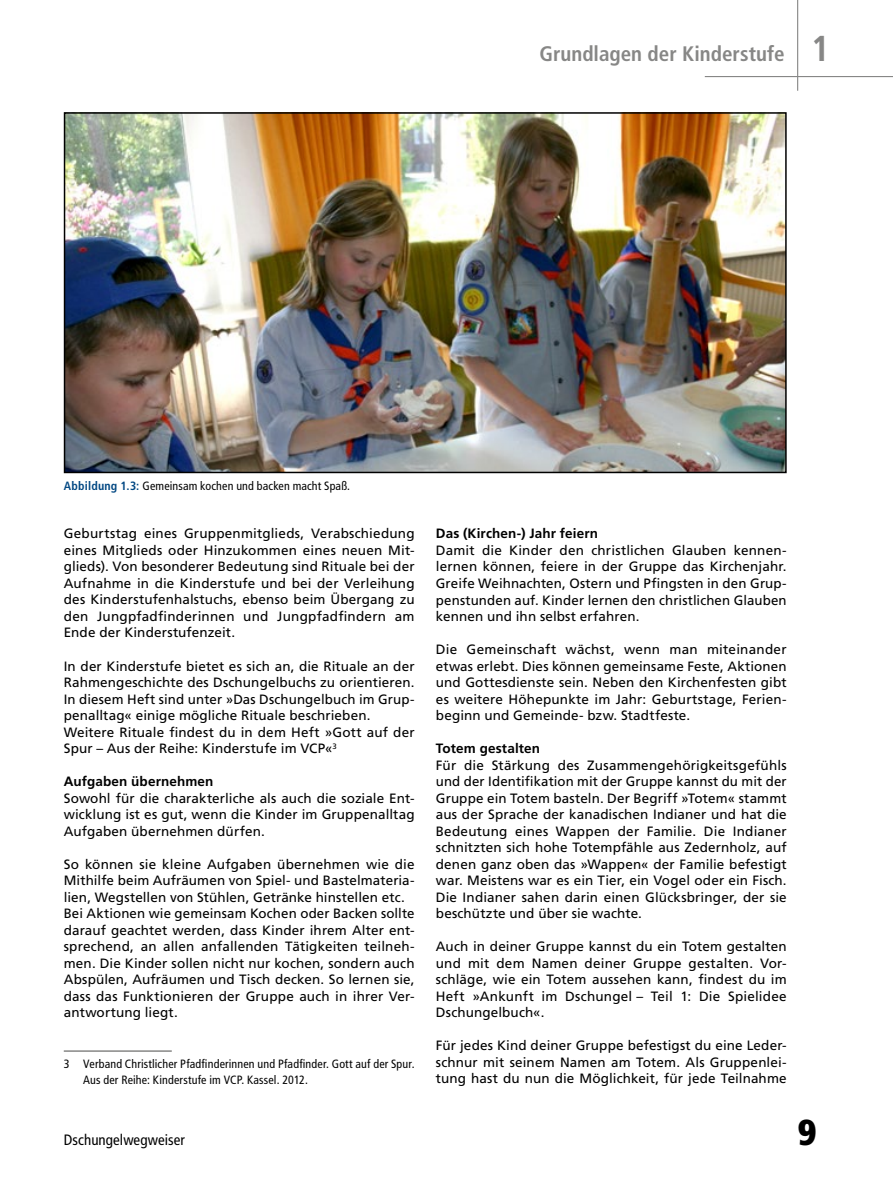
<style>
.page{position:relative;width:893px;height:1191px;background:#fff}
.page>*{position:absolute;margin:0;border:0;box-sizing:border-box;transform-origin:0 0}
.t1{font:900 condensed 36px "Frutiger LT Std";color:#000}
.t2{font:700 condensed 21px "Frutiger LT Std";color:#878786}
.t3{font:condensed 15px "Frutiger LT Std";letter-spacing:.005em;color:#000}
.t4{font:13.5px/16.5px "Frutiger LT Std";letter-spacing:.01em;color:#000;text-align:justify}
.t5{font:700 13.5px "Frutiger LT Std";letter-spacing:.01em;color:#000}
.t6{font:condensed 12px/16.5px "Frutiger LT Std";letter-spacing:.01em;color:#000}
.s1{font-size:36px}
.s2{font-weight:700;color:#004782}
</style>
<div class="page">
<hr style="left:705px;top:76px;width:188px;height:1px;background:#878786">
<hr style="left:797px;top:0;width:1px;height:91px;background:#878786">
<hr style="left:64px;top:1050px;width:108px;height:1px;background:#878786">
<img style="left:67px;top:115px;width:717px;height:355px">
<div style="left:64px;top:112px;width:723px;height:361px;border:2px solid #000"></div>
<h2 class="t2" style="left:539px;top:41px;width:292px">Grundlagen der Kinderstufe <span class="s1">1</span></h2>
<p class="t6" style="left:64px;top:477px;width:288px"><span class="s2">Abbildung 1.3:</span> Gemeinsam kochen und backen macht Spaß.</p>
<p class="t4" style="left:64px;top:525px;width:352px">Geburtstag eines Gruppenmitglieds, Verabschiedung eines Mitglieds oder Hinzukommen eines neuen Mit&shy;glieds). Von besonderer Bedeutung sind Rituale bei der Aufnahme in die Kinderstufe und bei der Verleihung des Kinderstufenhalstuchs, ebenso beim Übergang zu den Jungpfadfinderinnen und Jungpfadfindern am Ende der Kinderstufenzeit.</p>
<p class="t4" style="left:64px;top:657px;width:352px;text-align:left">In der Kinderstufe bietet es sich an, die Rituale an der Rahmengeschichte des Dschungelbuchs zu orientieren.<br>In diesem Heft sind unter »Das Dschungelbuch im Grup&shy;penalltag« einige mögliche Rituale beschrieben.<br>Weitere Rituale findest du in dem Heft »Gott auf der Spur – Aus der Reihe: Kinderstufe im VCP«<sup>3</sup></p>
<p class="t5" style="left:64px;top:773px;width:151px">Aufgaben übernehmen</p>
<p class="t4" style="left:64px;top:789px;width:352px">Sowohl für die charakterliche als auch die soziale Ent&shy;wicklung ist es gut, wenn die Kinder im Gruppenalltag Aufgaben übernehmen dürfen.</p>
<p class="t4" style="left:64px;top:855px;width:352px;text-align:left">So können sie kleine Aufgaben übernehmen wie die Mithilfe beim Aufräumen von Spiel- und Bastelmateria&shy;lien, Wegstellen von Stühlen, Getränke hinstellen etc.<br>Bei Aktionen wie gemeinsam Kochen oder Backen sollte darauf geachtet werden, dass Kinder ihrem Alter ent&shy;sprechend, an allen anfallenden Tätigkeiten teilneh&shy;men. Die Kinder sollen nicht nur kochen, sondern auch Abspülen, Aufräumen und Tisch decken. So lernen sie, dass das Funktionieren der Gruppe auch in ihrer Ver&shy;antwortung liegt.</p>
<p class="t6" style="left:83px;top:1055px;width:333px;text-indent:-20px">3 Verband Christlicher Pfadfinderinnen und Pfadfinder. Gott auf der Spur.<br>Aus der Reihe: Kinderstufe im VCP. Kassel. 2012.</p>
<p class="t3" style="left:64px;top:1131px;width:123px">Dschungelwegweiser</p>
<p class="t5" style="left:436px;top:526px;width:164px">Das (Kirchen-) Jahr feiern</p>
<p class="t4" style="left:436px;top:542px;width:352px">Damit die Kinder den christlichen Glauben kennen&shy;lernen können, feiere in der Gruppe das Kirchenjahr.<br>Greife Weihnachten, Ostern und Pfingsten in den Grup&shy;penstunden auf. Kinder lernen den christlichen Glauben kennen und ihn selbst erfahren.</p>
<p class="t4" style="left:436px;top:641px;width:352px">Die Gemeinschaft wächst, wenn man miteinander etwas erlebt. Dies können gemeinsame Feste, Aktionen und Gottesdienste sein. Neben den Kirchenfesten gibt es weitere Höhepunkte im Jahr: Geburtstage, Ferien&shy;beginn und Gemeinde- bzw. Stadtfeste.</p>
<p class="t5" style="left:436px;top:740px;width:106px">Totem gestalten</p>
<p class="t4" style="left:436px;top:756px;width:352px">Für die Stärkung des Zusammengehörigkeitsgefühls und der Identifikation mit der Gruppe kannst du mit der Gruppe ein Totem basteln. Der Begriff »Totem« stammt aus der Sprache der kanadischen Indianer und hat die Bedeutung eines Wappen der Familie. Die Indianer schnitzten sich hohe Totempfähle aus Zedernholz, auf denen ganz oben das »Wappen« der Familie befestigt war. Meistens war es ein Tier, ein Vogel oder ein Fisch.<br>Die Indianer sahen darin einen Glücksbringer, der sie beschützte und über sie wachte.</p>
<p class="t4" style="left:436px;top:938px;width:352px">Auch in deiner Gruppe kannst du ein Totem gestalten und mit dem Namen deiner Gruppe gestalten. Vor&shy;schläge, wie ein Totem aussehen kann, findest du im Heft »Ankunft im Dschungel – Teil 1: Die Spielidee Dschungelbuch«.</p>
<p class="t4" style="left:436px;top:1037px;width:352px">Für jedes Kind deiner Gruppe befestigst du eine Leder&shy;schnur mit seinem Namen am Totem. Als Gruppenlei&shy;tung hast du nun die Möglichkeit, für jede Teilnahme</p>
<h1 class="t1" style="left:798px;top:1110px;width:20px">9</h1>
</div>
